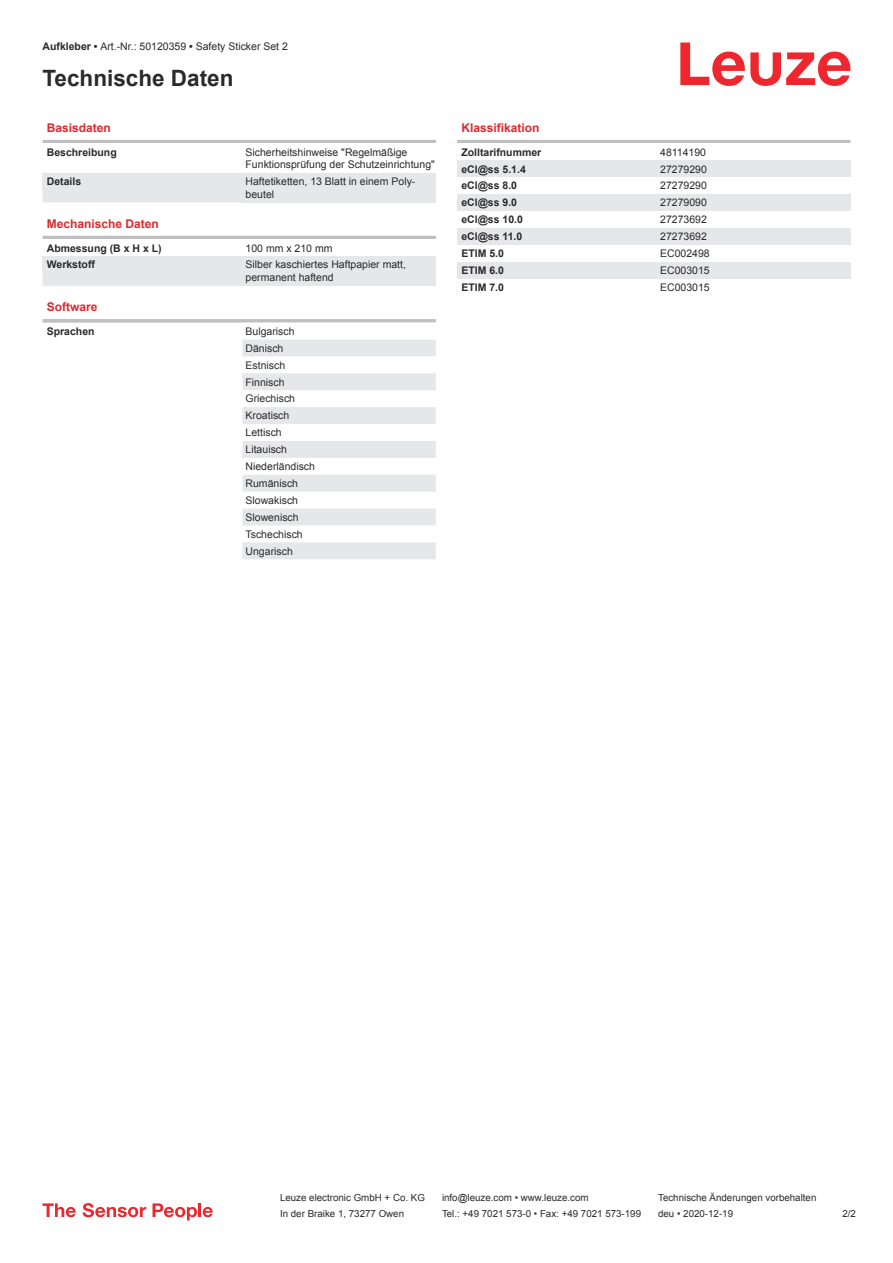
<style>
.page{position:relative;width:893px;height:1263px;background:#fff}
.page>*{position:absolute;margin:0;border:0;box-sizing:border-box;transform-origin:0 0}
.t1{font:700 22.5px "Arial";color:#2b292a}
.t2{font:700 12px "Arial";color:#db2a30}
.t3{font:10.5px/17px "Arial";color:#2b292a}
.t4{font:700 10.5px "Arial";color:#2b292a}
.t5{font:9.75px "Arial";color:#2b292a}
.s1{font-weight:700}
</style>
<div class="page">
<svg style="left:680px;top:43px;width:170px;height:43px"></svg>
<svg style="left:43px;top:190px;width:393px;height:96px"></svg>
<hr style="left:43px;top:140px;width:393px;height:3px;background:#bdbfc1">
<div style="left:43px;top:173px;width:199px;height:17px;background:#e6e7e9"></div>
<div style="left:242px;top:173px;width:194px;height:29px;background:#e6e7e9"></div>
<div style="left:43px;top:219px;width:393px;height:19px;background:#fff"></div>
<hr style="left:43px;top:236px;width:393px;height:3px;background:#bdbfc1">
<div style="left:43px;top:239px;width:199px;height:17px;background:#fff"></div>
<div style="left:242px;top:239px;width:194px;height:17px;background:#fff"></div>
<div style="left:43px;top:256px;width:199px;height:17px;background:#e6e7e9"></div>
<div style="left:242px;top:256px;width:194px;height:30px;background:#e6e7e9"></div>
<svg style="left:43px;top:319px;width:393px;height:4px;background:#c5c7c8"></svg>
<svg style="left:242px;top:339px;width:194px;height:220px"></svg>
<hr style="left:457px;top:140px;width:393px;height:3px;background:#bdbfc1">
<div style="left:457px;top:160px;width:200px;height:17px;background:#e6e7e9"></div>
<div style="left:657px;top:160px;width:193px;height:17px;background:#e6e7e9"></div>
<div style="left:457px;top:194px;width:200px;height:17px;background:#e6e7e9"></div>
<div style="left:657px;top:194px;width:193px;height:17px;background:#e6e7e9"></div>
<div style="left:457px;top:228px;width:200px;height:17px;background:#e6e7e9"></div>
<div style="left:657px;top:228px;width:193px;height:17px;background:#e6e7e9"></div>
<div style="left:457px;top:262px;width:200px;height:17px;background:#e6e7e9"></div>
<div style="left:657px;top:262px;width:193px;height:17px;background:#e6e7e9"></div>
<svg style="left:43px;top:1203px;width:33px;height:14px"></svg>
<svg style="left:83px;top:1203px;width:63px;height:14px"></svg>
<svg style="left:153px;top:1203px;width:44px;height:17px"></svg>
<hr style="left:198px;top:1203px;width:3px;height:14px;background:#ed272d">
<svg style="left:203px;top:1207px;width:10px;height:10px"></svg>
<p class="t3" style="left:43px;top:39px;width:247px"><span class="s1">Aufkleber •</span> Art.-Nr.: 50120359 <span class="s1">•</span> Safety Sticker Set 2</p>
<h1 class="t1" style="left:43px;top:70px;width:192px">Technische Daten</h1>
<p class="t2" style="left:47px;top:123px;width:66px">Basisdaten</p>
<p class="t4" style="left:47px;top:148px;width:72px">Beschreibung</p>
<p class="t3" style="left:246px;top:147px;width:191px;line-height:12.6px">Sicherheitshinweise "Regelmäßige<br>Funktionsprüfung der Schutzeinrichtung"</p>
<p class="t4" style="left:47px;top:177px;width:36px">Details</p>
<p class="t3" style="left:246px;top:176px;width:171px;line-height:12.6px">Haftetiketten, 13 Blatt in einem Poly&shy;beutel</p>
<p class="t2" style="left:47px;top:219px;width:114px">Mechanische Daten</p>
<p class="t4" style="left:47px;top:244px;width:116px">Abmessung (B x H x L)</p>
<p class="t3" style="left:246px;top:240px;width:88px">100 mm x 210 mm</p>
<p class="t4" style="left:47px;top:261px;width:50px">Werkstoff</p>
<p class="t3" style="left:246px;top:259px;width:162px;line-height:12.6px">Silber kaschiertes Haftpapier matt, permanent haftend</p>
<p class="t2" style="left:47px;top:303px;width:52px">Software</p>
<p class="t4" style="left:47px;top:327px;width:49px">Sprachen</p>
<p class="t3" style="left:246px;top:324px;width:71px">Bulgarisch<br>Dänisch<br>Estnisch<br>Finnisch<br>Griechisch<br>Kroatisch<br>Lettisch<br>Litauisch<br>Niederländisch<br>Rumänisch<br>Slowakisch<br>Slowenisch<br>Tschechisch<br>Ungarisch</p>
<p class="t2" style="left:461px;top:123px;width:80px">Klassifikation</p>
<p class="t4" style="left:461px;top:148px;width:81px">Zolltarifnummer</p>
<p class="t3" style="left:660px;top:144px;width:47px">48114190</p>
<p class="t4" style="left:461px;top:165px;width:66px">eCl@ss 5.1.4</p>
<p class="t3" style="left:660px;top:161px;width:48px">27279290</p>
<p class="t4" style="left:461px;top:182px;width:57px">eCl@ss 8.0</p>
<p class="t3" style="left:660px;top:178px;width:48px">27279290</p>
<p class="t4" style="left:461px;top:199px;width:57px">eCl@ss 9.0</p>
<p class="t3" style="left:660px;top:195px;width:48px">27279090</p>
<p class="t4" style="left:461px;top:216px;width:63px">eCl@ss 10.0</p>
<p class="t3" style="left:660px;top:212px;width:48px">27273692</p>
<p class="t4" style="left:461px;top:233px;width:63px">eCl@ss 11.0</p>
<p class="t3" style="left:660px;top:229px;width:48px">27273692</p>
<p class="t4" style="left:461px;top:249px;width:44px">ETIM 5.0</p>
<p class="t3" style="left:660px;top:246px;width:51px">EC002498</p>
<p class="t4" style="left:461px;top:266px;width:44px">ETIM 6.0</p>
<p class="t3" style="left:660px;top:263px;width:51px">EC003015</p>
<p class="t4" style="left:461px;top:283px;width:44px">ETIM 7.0</p>
<p class="t3" style="left:660px;top:280px;width:51px">EC003015</p>
<p class="t5" style="left:280px;top:1194px;width:146px">Leuze electronic GmbH + Co. KG</p>
<p class="t5" style="left:442px;top:1194px;width:148px">info@leuze.com • www.leuze.com</p>
<p class="t5" style="left:658px;top:1194px;width:160px">Technische Änderungen vorbehalten</p>
<p class="t5" style="left:280px;top:1210px;width:126px">In der Braike 1, 73277 Owen</p>
<p class="t5" style="left:442px;top:1210px;width:201px">Tel.: +49 7021 573-0 • Fax: +49 7021 573-199</p>
<p class="t5" style="left:658px;top:1210px;width:76px">deu • 2020-12-19</p>
<p class="t5" style="left:842px;top:1210px;width:15px">2 /2</p>
</div>
